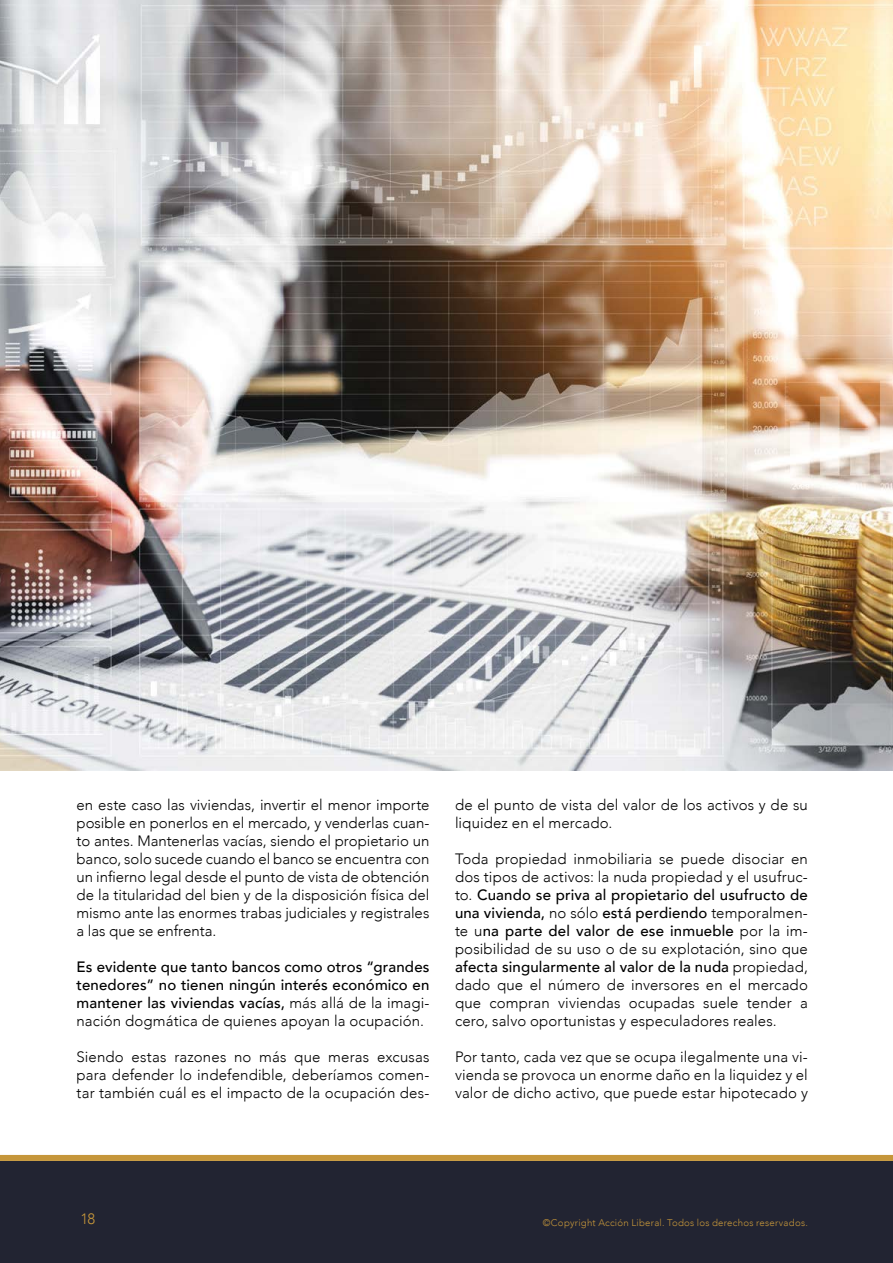
<style>
.page{position:relative;width:893px;height:1263px;background:#fff}
.page>*{position:absolute;margin:0;border:0;box-sizing:border-box;transform-origin:0 0}
.texto{font:300 15px/18px "Avenir";letter-spacing:.01em;color:#000;text-align:justify}
.texto-2{font:500 15px/18px "Avenir";letter-spacing:.01em;color:#000;text-align:justify}
.t1{font:300 15px "Avenir";color:#c5963a}
.t2{font:300 9.6px "Avenir";letter-spacing:.025em;color:#c5963a}
.s1{font-weight:300}
.s2{font-weight:500}
</style>
<div class="page">
<div style="left:0;top:1161px;width:893px;height:102px;background:#222432"></div>
<div style="left:0;top:1155px;width:893px;height:6px;background:#c5963a"></div>
<img style="left:0;top:0;width:893px;height:770px">
<p class="texto" style="left:77px;top:796px;width:354px">en este caso las viviendas, invertir el menor importe posible en ponerlos en el mercado, y venderlas cuan&shy;to antes. Mantenerlas vacías, siendo el propietario un banco, solo sucede cuando el banco se encuentra con un infierno legal desde el punto de vista de obtención de la titularidad del bien y de la disposición física del mismo ante las enormes trabas judiciales y registrales a las que se enfrenta.</p>
<p class="texto-2" style="left:77px;top:957px;width:354px">Es evidente que tanto bancos como otros “grandes tenedores” no tienen ningún interés económico en mantener las viviendas vacías, <span class="s1">más allá de la imagi&shy;nación dogmática de quienes apoyan la ocupación.</span></p>
<p class="texto" style="left:77px;top:1048px;width:354px">Siendo estas razones no más que meras excusas para defender lo indefendible, deberíamos comen&shy;tar también cuál es el impacto de la ocupación des-</p>
<p class="texto" style="left:455px;top:796px;width:354px">de el punto de vista del valor de los activos y de su liquidez en el mercado.</p>
<p class="texto" style="left:455px;top:850px;width:354px">Toda propiedad inmobiliaria se puede disociar en dos tipos de activos: la nuda propiedad y el usufruc&shy;to. <span class="s2">Cuando se priva al propietario del usufructo de una vivienda,</span> no sólo <span class="s2">está perdiendo</span> temporalmen&shy;te u<span class="s2">na parte del valor de ese inmueble</span> por la im&shy;posibilidad de su uso o de su explotación, sino que <span class="s2">afecta singularmente al valor de la nuda</span> propiedad, dado que el número de inversores en el mercado que compran viviendas ocupadas suele tender a cero, salvo oportunistas y especuladores reales.</p>
<p class="texto" style="left:455px;top:1048px;width:354px">Por tanto, cada vez que se ocupa ilegalmente una vi&shy;vienda se provoca un enorme daño en la liquidez y el valor de dicho activo, que puede estar hipotecado y</p>
<p class="t1" style="left:80px;top:1210px;width:17px">18</p>
<p class="t2" style="left:543px;top:1217px;width:267px">©Copyright Acción Liberal. Todos los derechos reservados.</p>
</div>
